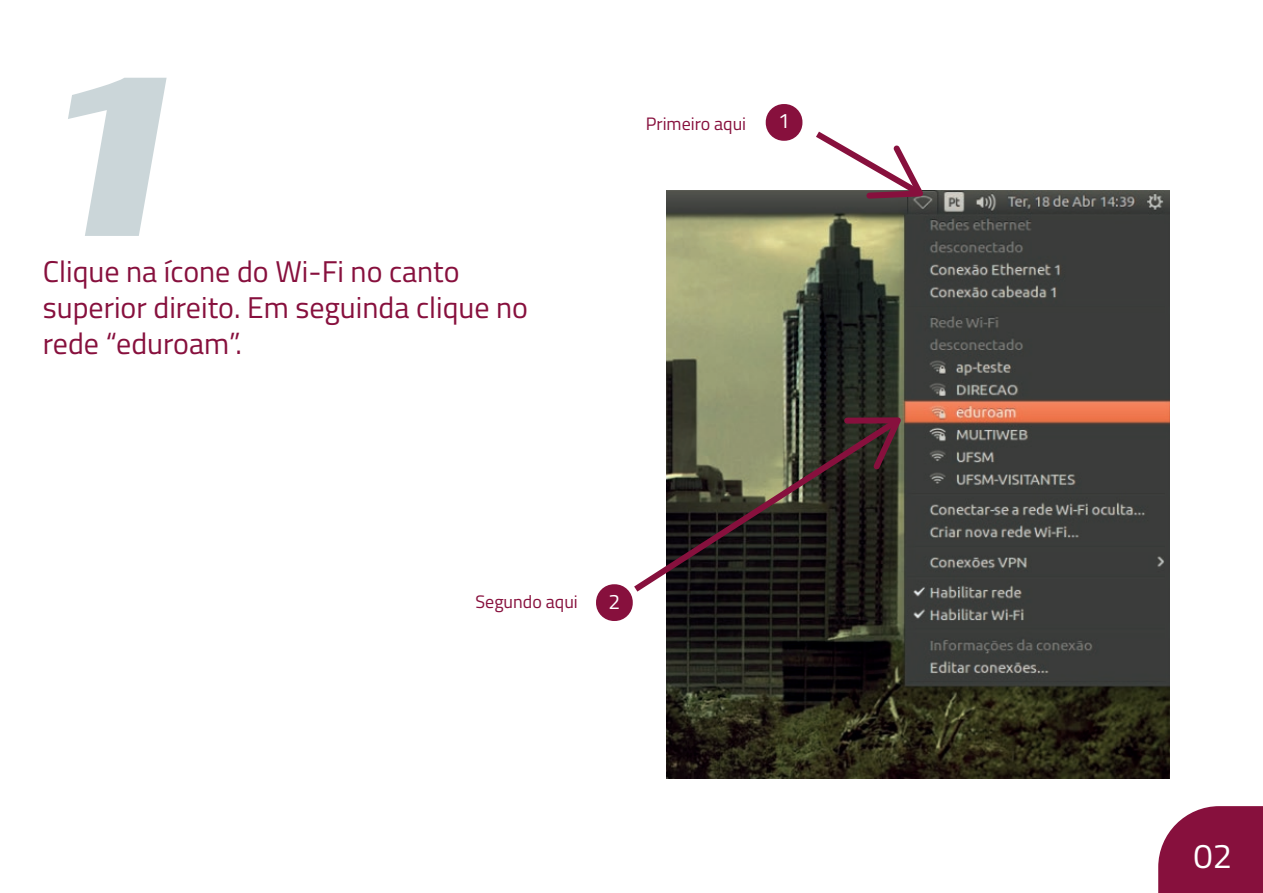
<style>
.page{position:relative;width:1263px;height:893px;background:#fff}
.page>*{position:absolute;margin:0;border:0;box-sizing:border-box;transform-origin:0 0}
.t1{font:italic 700 195.45px "Oswald";color:#cbd6d9;scale:1.67 1}
.t2{font:34.5px "Titillium Web";color:#fff}
.t3{font:30px/36px "Titillium Web";color:#87103d}
.t4{font:21px "Titillium Web";color:#fff}
.t5{font:18px "Titillium Web";color:#87103d}
</style>
<div class="page">
<img style="left:667px;top:191px;width:502px;height:587px">
<svg style="left:1158px;top:806px;width:105px;height:87px;background:#91254e"></svg>
<svg style="left:816px;top:132px;width:107px;height:67px"></svg>
<svg style="left:634px;top:417px;width:267px;height:175px;background:#514b44"></svg>
<div style="left:766px;top:104px;width:36px;height:37px;background:#87103d;border-radius:18px"></div>
<div style="left:596px;top:584px;width:37px;height:37px;background:#87103d;border-radius:18px"></div>
<h1 class="t1" style="left:24px;top:20px;width:106px">1</h1>
<p class="t3" style="left:43px;top:252px;width:487px">Clique na ícone do Wi-Fi no canto superior direito. Em seguinda clique no rede “eduroam”.</p>
<p class="t5" style="left:646px;top:111px;width:102px">Primeiro aqui</p>
<p class="t4" style="left:778px;top:106px;width:13px">1</p>
<p class="t5" style="left:475px;top:588px;width:104px">Segundo aqui</p>
<p class="t4" style="left:608px;top:586px;width:13px">2</p>
<p class="t2" style="left:1193px;top:831px;width:40px">02</p>
</div>
